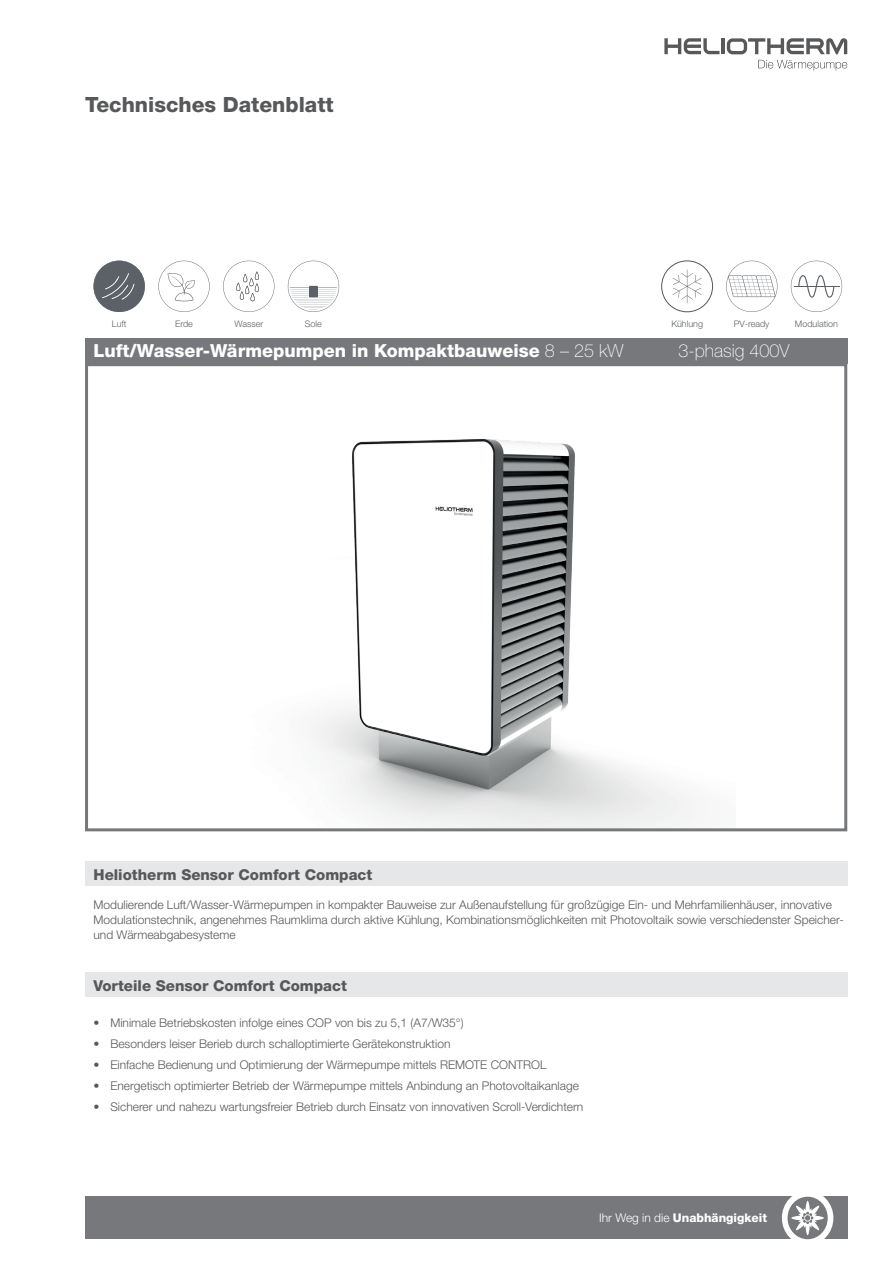
<style>
.page{position:relative;width:893px;height:1263px;background:#fff}
.page>*{position:absolute;margin:0;border:0;box-sizing:border-box;transform-origin:0 0}
.t1{font:800 21px "Helvetica Neue LTW1 G";color:#57585a}
.t2{font:800 18px "Helvetica Neue LTW1 G";color:#fff}
.t3{font:100 18px "Helvetica Neue LTW1 G";color:#fff}
.t4{font:800 15px "Helvetica Neue LTW1 G";color:#57585a}
.t5{font:300 12px/15px "Helvetica Neue LTW1 G";color:#57585a}
.t6{font:800 12px "Helvetica Neue LTW1 G";color:#fff}
.t7{font:300 9px "Helvetica Neue LTW1 G";color:#5b6166}
.s1{font-weight:100}
.s2{font-weight:300}
</style>
<div class="page">
<hr style="left:721px;top:38px;width:4px;height:16px;background:#57585a">
<svg style="left:664px;top:38px;width:55px;height:16px"></svg>
<svg style="left:758px;top:60px;width:89px;height:10px"></svg>
<svg style="left:727px;top:38px;width:120px;height:16px"></svg>
<div style="left:85px;top:1197px;width:762px;height:42px;background:#76787b"></div>
<div style="left:782px;top:1191px;width:51px;height:54px;border:12px solid #fff;border-radius:50%"></div>
<svg style="left:787px;top:1197px;width:41px;height:42px"></svg>
<div style="left:85px;top:338px;width:762px;height:26px;background:#76787b"></div>
<div style="left:85px;top:861px;width:762px;height:24px;background:#e6e7e9"></div>
<div style="left:85px;top:973px;width:762px;height:24px;background:#e6e7e9"></div>
<img style="left:312px;top:438px;width:383px;height:389px">
<div style="left:85px;top:363px;width:762px;height:468px;border:3px solid #76787b"></div>
<svg style="left:223px;top:261px;width:51px;height:51px"></svg>
<svg style="left:158px;top:261px;width:52px;height:51px"></svg>
<svg style="left:288px;top:261px;width:51px;height:51px"></svg>
<svg style="left:94px;top:261px;width:51px;height:51px"></svg>
<svg style="left:791px;top:261px;width:51px;height:51px"></svg>
<svg style="left:726px;top:261px;width:51px;height:51px"></svg>
<div style="left:661px;top:261px;width:52px;height:51px;border:1px solid #57585a;border-radius:50%"></div>
<svg style="left:672px;top:269px;width:30px;height:34px"></svg>
<h1 class="t1" style="left:85px;top:92px;width:250px">Technisches Datenblatt</h1>
<p class="t7" style="left:112px;top:319px;width:16px">Luft</p>
<p class="t7" style="left:175px;top:319px;width:19px">Erde</p>
<p class="t7" style="left:234px;top:319px;width:30px">Wasser</p>
<p class="t7" style="left:305px;top:319px;width:19px">Sole</p>
<p class="t7" style="left:671px;top:319px;width:33px">Kühlung</p>
<p class="t7" style="left:734px;top:319px;width:37px">PV-ready</p>
<p class="t7" style="left:795px;top:319px;width:45px">Modulation</p>
<h2 class="t2" style="left:94px;top:340px;width:531px">Luft/Wasser-Wärmepumpen in Kompaktbauweise <span class="s1">8 – 25 kW</span></h2>
<h2 class="t3" style="left:678px;top:340px;width:113px">3-phasig 400V</h2>
<p class="t4" style="left:94px;top:866px;width:280px">Heliotherm Sensor Comfort Compact</p>
<p class="t5" style="left:94px;top:897px;width:752px">Modulierende Luft/Wasser-Wärmepumpen in kompakter Bauweise zur Außenaufstellung für großzügige Ein- und Mehrfamilienhäuser, innovative<br>Modulationstechnik, angenehmes Raumklima durch aktive Kühlung, Kombinationsmöglichkeiten mit Photovoltaik sowie verschiedenster Speicher&shy;und Wärmeabgabesysteme</p>
<p class="t4" style="left:93px;top:977px;width:255px">Vorteile Sensor Comfort Compact</p>
<p class="t5" style="left:93px;top:1015px;width:372px">• Minimale Betriebskosten infolge eines COP von bis zu 5,1 (A7/W35°)</p>
<p class="t5" style="left:93px;top:1036px;width:359px">• Besonders leiser Berieb durch schalloptimierte Gerätekonstruktion</p>
<p class="t5" style="left:93px;top:1057px;width:455px">• Einfache Bedienung und Optimierung der Wärmepumpe mittels REMOTE CONTROL</p>
<p class="t5" style="left:93px;top:1078px;width:487px">• Energetisch optimierter Betrieb der Wärmepumpe mittels Anbindung an Photovoltaikanlage</p>
<p class="t5" style="left:93px;top:1099px;width:491px">• Sicherer und nahezu wartungsfreier Betrieb durch Einsatz von innovativen Scroll-Verdichtern</p>
<p class="t6" style="left:599px;top:1211px;width:169px"><span class="s2">Ihr Weg in die</span> Unabhängigkeit</p>
</div>
